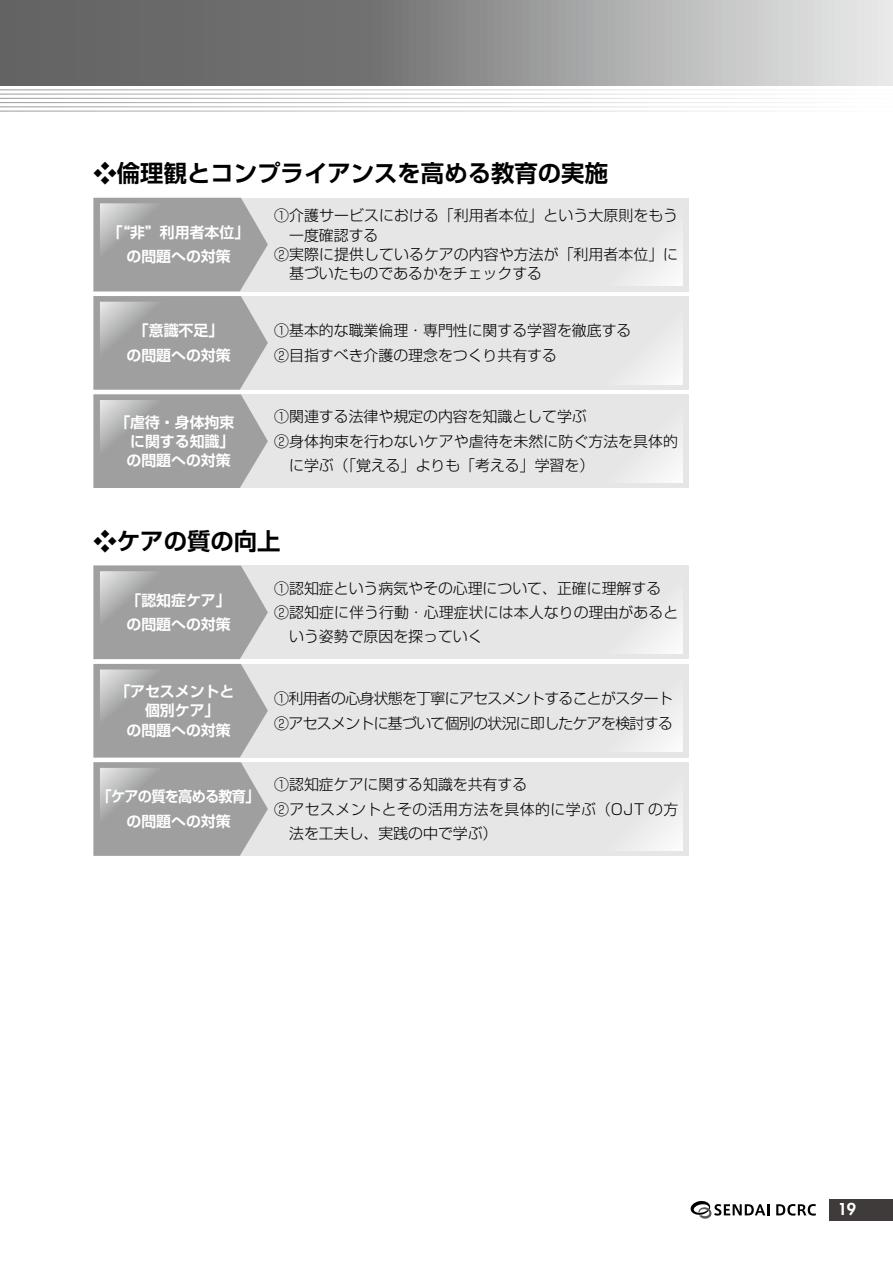
<style>
.page{position:relative;width:893px;height:1263px;background:#fff}
.page>*{position:absolute;margin:0;border:0;box-sizing:border-box;transform-origin:0 0}
.t1{font:700 23.4px "Shin Go Pro De";color:#000}
.t2{font:800 15.9px "Futura Std";color:#fff}
.t3{font:300 14.85px/24.5px "Shin Go Pro";color:#000}
.t4{font:700 14.85px/24.5px "Shin Go Pro De";color:#fff;text-align:center}
.t5{font:300 14.85px/24.5px "Shin Go Pro";letter-spacing:-.045em;color:#000}
.t6{font:300 14.85px "Shin Go Pro";letter-spacing:.03em;color:#000}
.t7{font:700 14.85px/24.5px "Shin Go Pro De";letter-spacing:-.05em;color:#fff;text-align:center;scale:.95 1}
</style>
<div class="page">
<svg style="left:776px;top:1204px;width:40px;height:11px"></svg>
<svg style="left:690px;top:1201px;width:79px;height:18px"></svg>
<div style="left:829px;top:1199px;width:64px;height:21px;background:#3f3b3a"></div>
<div style="left:94px;top:198px;width:595px;height:93px;background:#e6e6e7"></div>
<div style="left:94px;top:566px;width:595px;height:93px;background:#e6e6e7"></div>
<div style="left:94px;top:296px;width:595px;height:94px;background:#e6e6e7"></div>
<div style="left:94px;top:664px;width:595px;height:93px;background:#e6e6e7"></div>
<div style="left:94px;top:394px;width:595px;height:94px;background:#e6e6e7"></div>
<svg style="left:94px;top:198px;width:174px;height:290px;background:#a9a9aa"></svg>
<div style="left:94px;top:762px;width:595px;height:94px;background:#e6e6e7"></div>
<svg style="left:94px;top:566px;width:174px;height:290px;background:#a9a9aa"></svg>
<svg style="left:0;top:0;width:893px;height:85px;background:#939393"></svg>
<h1 class="t1" style="left:94px;top:154px;width:516px">❖倫理観とコンプライアンスを高める教育の実施</h1>
<p class="t4" style="left:108px;top:218px;width:143px">「“非”利用者本位」の問題への対策</p>
<p class="t3" style="left:274px;top:202px;width:405px">①介護サービスにおける「利用者本位」という大原則をもう</p>
<p class="t3" style="left:289px;top:221px;width:91px">一度確認する</p>
<p class="t3" style="left:274px;top:240px;width:405px">②実際に提供しているケアの内容や方法が「利用者本位」に</p>
<p class="t3" style="left:289px;top:259px;width:254px">基づいたものであるかをチェックする</p>
<p class="t4" style="left:126px;top:317px;width:106px">「意識不足」の問題への対策</p>
<p class="t3" style="left:274px;top:317px;width:359px">①基本的な職業倫理・専門性に関する学習を徹底する<br>②目指すべき介護の理念をつくり共有する</p>
<p class="t4" style="left:126px;top:411px;width:109px;line-height:19.2px;text-align:justify;text-indent:-11px">「虐待・身体拘束に関する知識」の問題への対策</p>
<p class="t3" style="left:274px;top:403px;width:314px">①関連する法律や規定の内容を知識として学ぶ</p>
<p class="t3" style="left:274px;top:427px;width:405px">②身体拘束を行わないケアや虐待を未然に防ぐ方法を具体的</p>
<p class="t3" style="left:289px;top:452px;width:307px">に学ぶ（「覚える」よりも「考える」学習を）</p>
<h1 class="t1" style="left:94px;top:522px;width:189px">❖ケアの質の向上</h1>
<p class="t4" style="left:126px;top:586px;width:106px;text-align:left">「認知症ケア」の問題への対策</p>
<p class="t4" style="left:115px;top:678px;width:121px">「アセスメントと</p>
<p class="t4" style="left:145px;top:697px;width:76px">個別ケア」</p>
<p class="t4" style="left:126px;top:716px;width:106px">の問題への対策</p>
<p class="t7" style="left:98px;top:783px;width:172px">「ケアの質を高める教育」の問題への対策</p>
<p class="t3" style="left:274px;top:574px;width:388px">①認知症という病気やその心理について、正確に理解する</p>
<p class="t3" style="left:274px;top:598px;width:406px">②認知症に伴う行動・心理症状には本人なりの理由があると</p>
<p class="t3" style="left:289px;top:623px;width:195px">いう姿勢で原因を探っていく</p>
<p class="t5" style="left:274px;top:684px;width:400px">①利用者の心身状態を丁寧にアセスメントすることがスタート<br>②アセスメントに基づいて個別の状況に即したケアを検討する</p>
<p class="t3" style="left:274px;top:770px;width:254px">①認知症ケアに関する知識を共有する</p>
<p class="t6" style="left:274px;top:797px;width:406px">②アセスメントとその活用方法を具体的に学ぶ（OJT の方</p>
<p class="t3" style="left:289px;top:819px;width:210px">法を工夫し、実践の中で学ぶ）</p>
<p class="t2" style="left:838px;top:1199px;width:20px">19</p>
</div>
